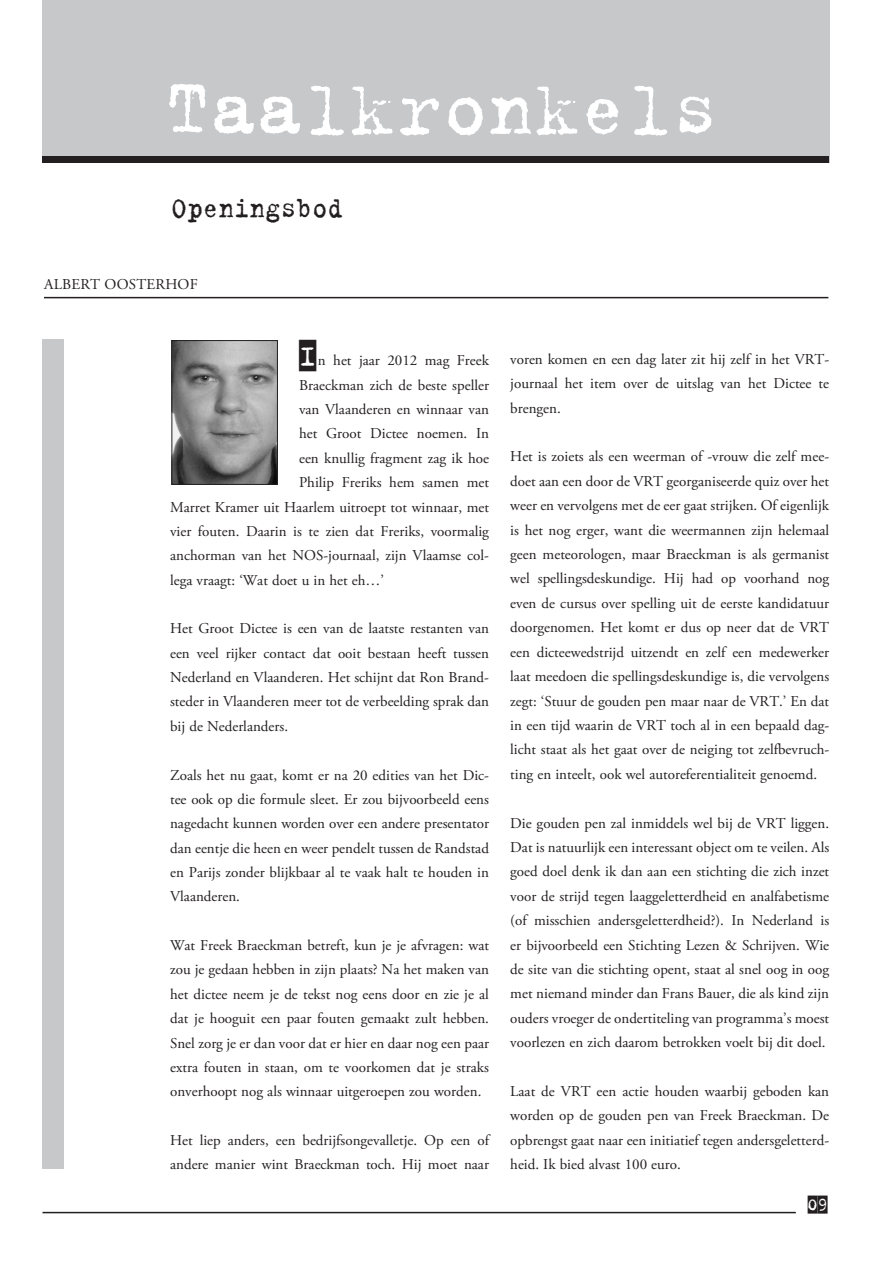
<style>
.page{position:relative;width:893px;height:1263px;background:#fff}
.page>*{position:absolute;margin:0;border:0;box-sizing:border-box;transform-origin:0 0}
.t1{font:84px "Trixie";color:#fff}
.t2{font:31.5px "Trixie";color:#231f20;scale:.9 1}
.t3{font:18px "Trixie Cameo";color:#231f20}
.t4{font:15px/24.5px "Adobe Garamond Pro";color:#231f20;text-align:justify}
.s1{font-family:"Trixie Cameo";font-size:31.5px}
</style>
<div class="page">
<div style="left:43px;top:0;width:786px;height:162px;background:#c7c8ca"></div>
<hr style="left:43px;top:1212px;width:753px;height:1px;background:#231f20">
<div style="left:43px;top:156px;width:786px;height:6px;background:#231f20"></div>
<hr style="left:44px;top:297px;width:784px;height:1px;background:#231f20">
<div style="left:43px;top:339px;width:21px;height:830px;background:#c7c8ca"></div>
<img style="left:173px;top:342px;width:103px;height:141px">
<div style="left:171px;top:340px;width:107px;height:145px;border:1px solid #231f20"></div>
<h1 class="t1" style="left:164px;top:53px;width:556px">Taalkronkels</h1>
<h2 class="t2" style="left:172px;top:187px;width:192px">Openingsbod</h2>
<p class="t4" style="left:44px;top:272px;width:133px">Albert Oosterhof</p>
<p class="t4" style="left:299px;top:349px;width:191px"><span class="s1">I</span>n het jaar 2012 mag Freek</p>
<p class="t4" style="left:299px;top:373px;width:191px">Braeckman zich de beste speller</p>
<p class="t4" style="left:299px;top:398px;width:191px">van Vlaanderen en winnaar van</p>
<p class="t4" style="left:299px;top:422px;width:191px">het Groot Dictee noemen. In</p>
<p class="t4" style="left:299px;top:446px;width:191px">een knullig fragment zag ik hoe</p>
<p class="t4" style="left:299px;top:471px;width:191px">Philip Freriks hem samen met</p>
<p class="t4" style="left:170px;top:495px;width:320px">Marret Kramer uit Haarlem uitroept tot winnaar, met</p>
<p class="t4" style="left:170px;top:519px;width:320px">vier fouten. Daarin is te zien dat Freriks, voormalig</p>
<p class="t4" style="left:170px;top:544px;width:320px">anchorman van het NOS-journaal, zijn Vlaamse col-</p>
<p class="t4" style="left:170px;top:568px;width:215px">lega vraagt: ‘Wat doet u in het eh…’</p>
<p class="t4" style="left:170px;top:617px;width:320px">Het Groot Dictee is een van de laatste restanten van een veel rijker contact dat ooit bestaan heeft tussen Nederland en Vlaanderen. Het schijnt dat Ron Brand&shy;steder in Vlaanderen meer tot de verbeelding sprak dan bij de Nederlanders.</p>
<p class="t4" style="left:170px;top:763px;width:320px">Zoals het nu gaat, komt er na 20 edities van het Dic&shy;tee ook op die formule sleet. Er zou bijvoorbeeld eens nagedacht kunnen worden over een andere presentator dan eentje die heen en weer pendelt tussen de Randstad en Parijs zonder blijkbaar al te vaak halt te houden in Vlaanderen.</p>
<p class="t4" style="left:170px;top:934px;width:320px">Wat Freek Braeckman betreft, kun je je afvragen: wat zou je gedaan hebben in zijn plaats? Na het maken van het dictee neem je de tekst nog eens door en zie je al dat je hooguit een paar fouten gemaakt zult hebben.<br>Snel zorg je er dan voor dat er hier en daar nog een paar extra fouten in staan, om te voorkomen dat je straks onverhoopt nog als winnaar uitgeroepen zou worden.</p>
<p class="t4" style="left:170px;top:1129px;width:320px">Het liep anders, een bedrijfsongevalletje. Op een of andere manier wint Braeckman toch. Hij moet naar</p>
<p class="t4" style="left:510px;top:347px;width:320px">voren komen en een dag later zit hij zelf in het VRT&shy;journaal het item over de uitslag van het Dictee te brengen.</p>
<p class="t4" style="left:510px;top:445px;width:320px;text-align:left">Het is zoiets als een weerman of -vrouw die zelf mee&shy;doet aan een door de VRT georganiseerde quiz over het weer en vervolgens met de eer gaat strijken. Of eigenlijk is het nog erger, want die weermannen zijn helemaal geen meteorologen, maar Braeckman is als germanist wel spellingsdeskundige. Hij had op voorhand nog even de cursus over spelling uit de eerste kandidatuur doorgenomen. Het komt er dus op neer dat de VRT een dicteewedstrijd uitzendt en zelf een medewerker laat meedoen die spellingsdeskundige is, die vervolgens zegt: ‘Stuur de gouden pen maar naar de VRT .’ En dat in een tijd waarin de VRT toch al in een bepaald dag&shy;licht staat als het gaat over de neiging tot zelfbevruch&shy;ting en inteelt, ook wel autoreferentialiteit genoemd.</p>
<p class="t4" style="left:510px;top:811px;width:320px">Die gouden pen zal inmiddels wel bij de VRT liggen.<br>Dat is natuurlijk een interessant object om te veilen. Als goed doel denk ik dan aan een stichting die zich inzet voor de strijd tegen laaggeletterdheid en analfabetisme (of misschien andersgeletterdheid?). In Nederland is er bijvoorbeeld een Stichting Lezen &amp; Schrijven. Wie de site van die stichting opent, staat al snel oog in oog met niemand minder dan Frans Bauer, die als kind zijn ouders vroeger de ondertiteling van programma’s moest voorlezen en zich daarom betrokken voelt bij dit doel.</p>
<p class="t4" style="left:510px;top:1079px;width:320px">Laat de VRT een actie houden waarbij geboden kan worden op de gouden pen van Freek Braeckman. De opbrengst gaat naar een initiatief tegen andersgeletterd&shy;heid. Ik bied alvast 100 euro.</p>
<p class="t3" style="left:808px;top:1195px;width:21px">09</p>
</div>
